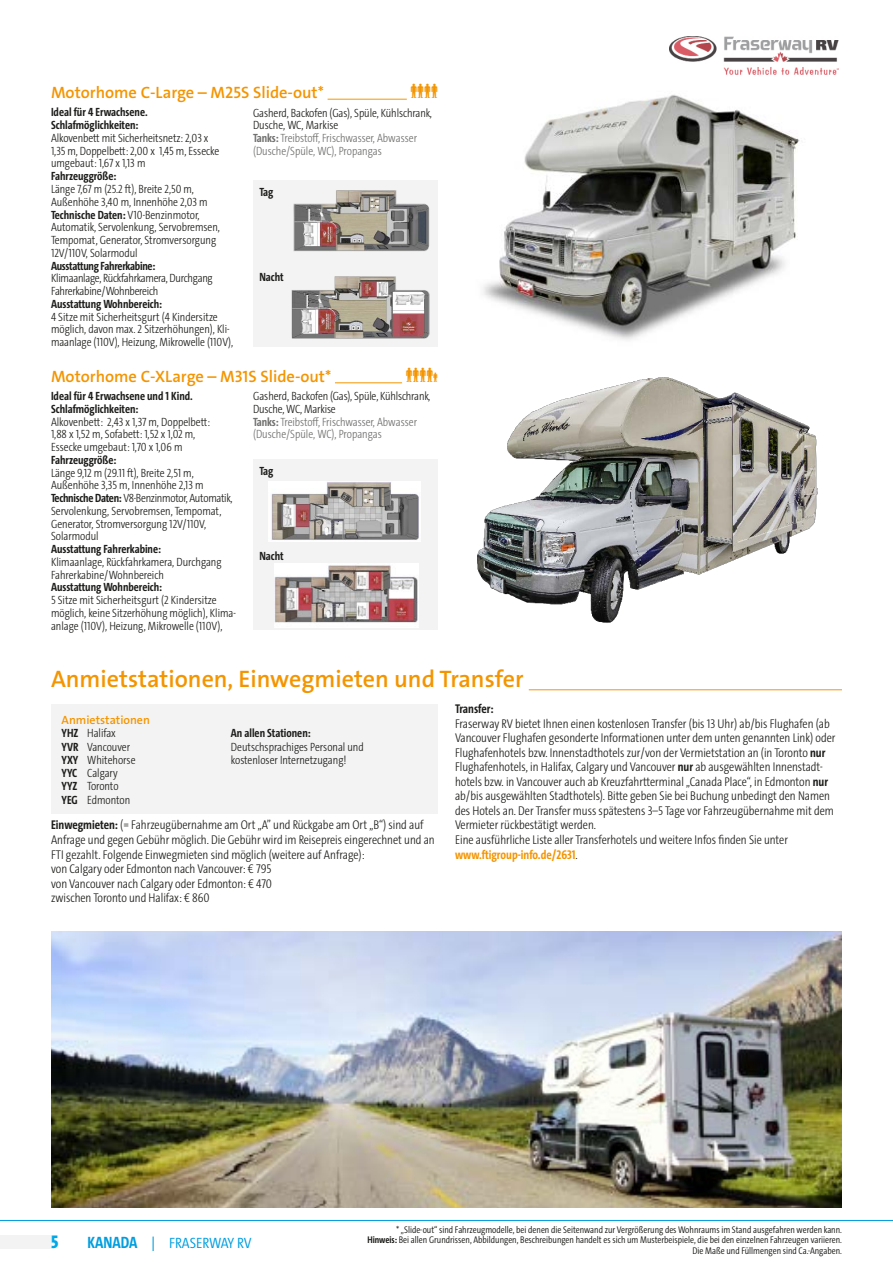
<style>
.page{position:relative;width:893px;height:1263px;background:#fff}
.page>*{position:absolute;margin:0;border:0;box-sizing:border-box;transform-origin:0 0}
.t1{font:600 24px "The Sans Os F";color:#f49500}
.t2{font:800 19.5px "The Sans Cd LF8";color:#00a8e7}
.t3{font:600 16.5px "The Sans Os F";color:#f49500}
.t4{font:300 15px "The Sans Cd LF4";letter-spacing:-.01em;color:#009edf;scale:1.07 1}
.t5{font:300 12.75px/14.5px "The Sans Cd LF3";color:#1d1d1b}
.t6{font:700 12.75px "The Sans Cd LF7";color:#f49500}
.t7{font:700 12.75px "The Sans Cd LF7";letter-spacing:-.005em;color:#1d1d1b}
.t8{font:300 12px/12.8px "The Sans Cd LF3";color:#1d1d1b}
.t9{font:700 12px/12.8px "The Sans Cd LF7";color:#1d1d1b}
.t10{font:300 12px/12.8px "The Sans Cd LF3";letter-spacing:-.005em;color:#70706f}
.t11{font:300 12px/12.8px "The Sans Cd LF3";letter-spacing:-.02em;color:#1d1d1b}
.t12{font:700 12px "The Sans Cd LF7";letter-spacing:-.02em;color:#1d1d1b}
.t13{font:600 12px "The Sans Os F";color:#f49500}
.t14{font:300 9.75px/10.8px "The Sans Cd LF4";color:#1d1d1b;text-align:right}
.s1{font-family:"The Sans Cd LF3";font-weight:300}
.s2{color:#1d1d1b}
.s3{font-family:"The Sans Cd LF7";font-weight:700}
.s4{font-family:"The Sans Cd LF3";font-weight:300;color:#1d1d1b}
.s5{font-family:"FTI Sans CD Versal";font-weight:700;font-size:16.5px}
</style>
<div class="page">
<hr style="left:335px;top:382px;width:67px;height:1px;background:#f49500">
<img style="left:477px;top:377px;width:340px;height:246px">
<div style="left:253px;top:459px;width:185px;height:171px;background:#f3f3f3"></div>
<img style="left:269px;top:482px;width:152px;height:59px">
<img style="left:274px;top:564px;width:144px;height:63px">
<hr style="left:529px;top:689px;width:313px;height:1px;background:#f49500">
<div style="left:51px;top:704px;width:387px;height:110px;background:#f3f3f3"></div>
<div style="left:0;top:1235px;width:51px;height:14px;background:#f3f3f3"></div>
<hr style="left:0;top:1220px;width:893px;height:1px;background:#009edf">
<hr style="left:328px;top:99px;width:79px;height:1px;background:#f49500">
<img style="left:483px;top:94px;width:317px;height:246px">
<div style="left:253px;top:180px;width:185px;height:167px;background:#f3f3f3"></div>
<img style="left:293px;top:190px;width:136px;height:62px">
<img style="left:291px;top:276px;width:139px;height:63px">
<img style="left:669px;top:37px;width:170px;height:37px">
<img style="left:51px;top:931px;width:791px;height:277px">
<h3 class="t3" style="left:51px;top:82px;width:274px">Motorhome C-Large – M25S Slide-out*</h3>
<p class="t9" style="left:51px;top:106px;width:98px">Ideal für 4 Erwachsene.<br>Schlafmöglichkeiten:</p>
<p class="t8" style="left:51px;top:131px;width:170px">Alkovenbett mit Sicherheitsnetz: 2,03 x<br>1,35 m, Doppelbett: 2,00 x 1,45 m, Essecke umgebaut: 1,67 x 1,13 m</p>
<p class="t9" style="left:51px;top:169px;width:67px">Fahrzeuggröße:</p>
<p class="t8" style="left:51px;top:182px;width:158px">Länge 7,67 m (25.2 ft), Breite 2,50 m,<br>Außenhöhe 3,40 m, Innenhöhe 2,03 m</p>
<p class="t9" style="left:51px;top:208px;width:150px">Technische Daten: <span class="s1">V10-Benzinmotor,</span></p>
<p class="t8" style="left:51px;top:221px;width:170px">Automatik, Servolenkung, Servobremsen,<br>Tempomat, Generator, Stromversorgung<br>12V/110V, Solarmodul</p>
<p class="t12" style="left:51px;top:258px;width:106px">Ausstattung Fahrerkabine:</p>
<p class="t11" style="left:51px;top:271px;width:163px">Klimaanlage, Rückfahrkamera, Durchgang<br>Fahrerkabine/Wohnbereich</p>
<p class="t9" style="left:51px;top:297px;width:113px">Ausstattung Wohnbereich:</p>
<p class="t8" style="left:51px;top:310px;width:184px">4 Sitze mit Sicherheitsgurt (4 Kindersitze möglich, davon max. 2 Sitzerhöhungen), Kli&shy;maanlage (110V), Heizung, Mikrowelle (110V),</p>
<p class="t10" style="left:253px;top:106px;width:180px"><span class="s2">Gasherd, Backofen (Gas), Spüle, Kühlschrank, Dusche, WC, Markise<br></span><span class="s3">Tanks:</span> Treibstoff, Frischwasser, Abwasser (Dusche/Spüle, WC), Propangas</p>
<p class="t9" style="left:259px;top:185px;width:16px">Tag</p>
<p class="t9" style="left:259px;top:270px;width:26px">Nacht</p>
<h3 class="t3" style="left:51px;top:366px;width:282px">Motorhome C-XLarge – M31S Slide-out*</h3>
<p class="t9" style="left:51px;top:389px;width:143px">Ideal für 4 Erwachsene und 1 Kind.<br>Schlafmöglichkeiten:</p>
<p class="t8" style="left:51px;top:415px;width:161px">Alkovenbett: 2,43 x 1,37 m, Doppelbett:<br>1,88 x 1,52 m, Sofabett: 1,52 x 1,02 m,<br>Essecke umgebaut: 1,70 x 1,06 m</p>
<p class="t9" style="left:51px;top:453px;width:67px">Fahrzeuggröße:</p>
<p class="t8" style="left:51px;top:466px;width:183px">Länge 9,12 m (29.11 ft), Breite 2,51 m, Außenhöhe 3,35 m, Innenhöhe 2,13 m <span class="s3">Technische Daten:</span> V8-Benzinmotor, Automatik, Servolenkung, Servobremsen, Tempomat, Generator, Stromversorgung 12V/110V, Solarmodul</p>
<p class="t9" style="left:51px;top:542px;width:112px">Ausstattung Fahrerkabine:</p>
<p class="t8" style="left:51px;top:555px;width:172px">Klimaanlage, Rückfahrkamera, Durchgang<br>Fahrerkabine/Wohnbereich</p>
<p class="t9" style="left:51px;top:581px;width:113px">Ausstattung Wohnbereich:</p>
<p class="t8" style="left:51px;top:593px;width:186px">5 Sitze mit Sicherheitsgurt (2 Kindersitze möglich, keine Sitzerhöhung möglich), Klima&shy;anlage (110V), Heizung, Mikrowelle (110V),</p>
<p class="t10" style="left:253px;top:389px;width:179px"><span class="s2">Gasherd, Backofen (Gas), Spüle, Kühlschrank, Dusche, WC, Markise<br></span><span class="s3">Tanks:</span> Treibstoff, Frischwasser, Abwasser (Dusche/Spüle, WC), Propangas</p>
<p class="t9" style="left:259px;top:464px;width:16px">Tag</p>
<p class="t9" style="left:259px;top:549px;width:26px">Nacht</p>
<h1 class="t1" style="left:51px;top:664px;width:474px">Anmietstationen, Einwegmieten und Transfer</h1>
<p class="t13" style="left:62px;top:712px;width:90px">Anmietstationen</p>
<p class="t8" style="left:62px;top:726px;width:56px"><span class="s3">YHZ</span> Halifax</p>
<p class="t9" style="left:231px;top:726px;width:81px">An allen Stationen:</p>
<p class="t8" style="left:62px;top:740px;width:70px"><span class="s3">YVR</span> Vancouver</p>
<p class="t8" style="left:231px;top:740px;width:134px">Deutschsprachiges Personal und</p>
<p class="t8" style="left:62px;top:753px;width:75px"><span class="s3">YXY</span> Whitehorse</p>
<p class="t8" style="left:231px;top:753px;width:117px">kostenloser Internetzugang!</p>
<p class="t8" style="left:62px;top:766px;width:70px;line-height:13.2px"><span class="s3">YYC</span> Calgary<br><span class="s3">YYZ</span> Toronto<br><span class="s3">YEG</span> Edmonton</p>
<p class="t7" style="left:455px;top:700px;width:40px">Transfer:</p>
<p class="t5" style="left:455px;top:716px;width:382px">Fraserway RV bietet Ihnen einen kostenlosen Transfer (bis 13 Uhr) ab/bis Flughafen (ab Vancouver Flughafen gesonderte Informationen unter dem unten genannten Link) oder Flughafenhotels bzw. Innenstadthotels zur/von der Vermietstation an (in Toronto <span class="s3">nur </span>Flughafenhotels, in Halifax, Calgary und Vancouver <span class="s3">nur</span> ab ausgewählten Innenstadt&shy;hotels bzw. in Vancouver auch ab Kreuzfahrtterminal „Canada Place“, in Edmonton <span class="s3">nur </span>ab/bis ausgewählten Stadthotels). Bitte geben Sie bei Buchung unbedingt den Namen des Hotels an. Der Transfer muss spätestens 3–5 Tage vor Fahrzeugübernahme mit dem Vermieter rückbestätigt werden.<br>Eine ausführliche Liste aller Transferhotels und weitere Infos finden Sie unter</p>
<p class="t6" style="left:455px;top:846px;width:124px">www.ftigroup-info.de/2631<span class="s4">.</span></p>
<p class="t5" style="left:51px;top:817px;width:385px"><span class="s3">Einwegmieten:</span> (= Fahrzeugübernahme am Ort „A” und Rückgabe am Ort „B“) sind auf Anfrage und gegen Gebühr möglich. Die Gebühr wird im Reisepreis eingerechnet und an FTI gezahlt. Folgende Einwegmieten sind möglich (weitere auf Anfrage):<br>von Calgary oder Edmonton nach Vancouver: € 795<br>von Vancouver nach Calgary oder Edmonton: € 470<br>zwischen Toronto und Halifax: € 860</p>
<h2 class="t2" style="left:51px;top:1229px;width:9px">5</h2>
<p class="t4" style="left:87px;top:1233px;width:155px"><span class="s5">KANADA</span> | FRASERWAY RV</p>
<p class="t14" style="left:367px;top:1223px;width:476px">* „Slide-out“ sind Fahrzeugmodelle, bei denen die Seitenwand zur Vergrößerung des Wohnraums im Stand ausgefahren werden kann.<br><span class="s3">Hinweis:</span> Bei allen Grundrissen, Abbildungen, Beschreibungen handelt es sich um Musterbeispiele, die bei den einzelnen Fahrzeugen variieren.<br>Die Maße und Füllmengen sind Ca.-Angaben.</p>
</div>
